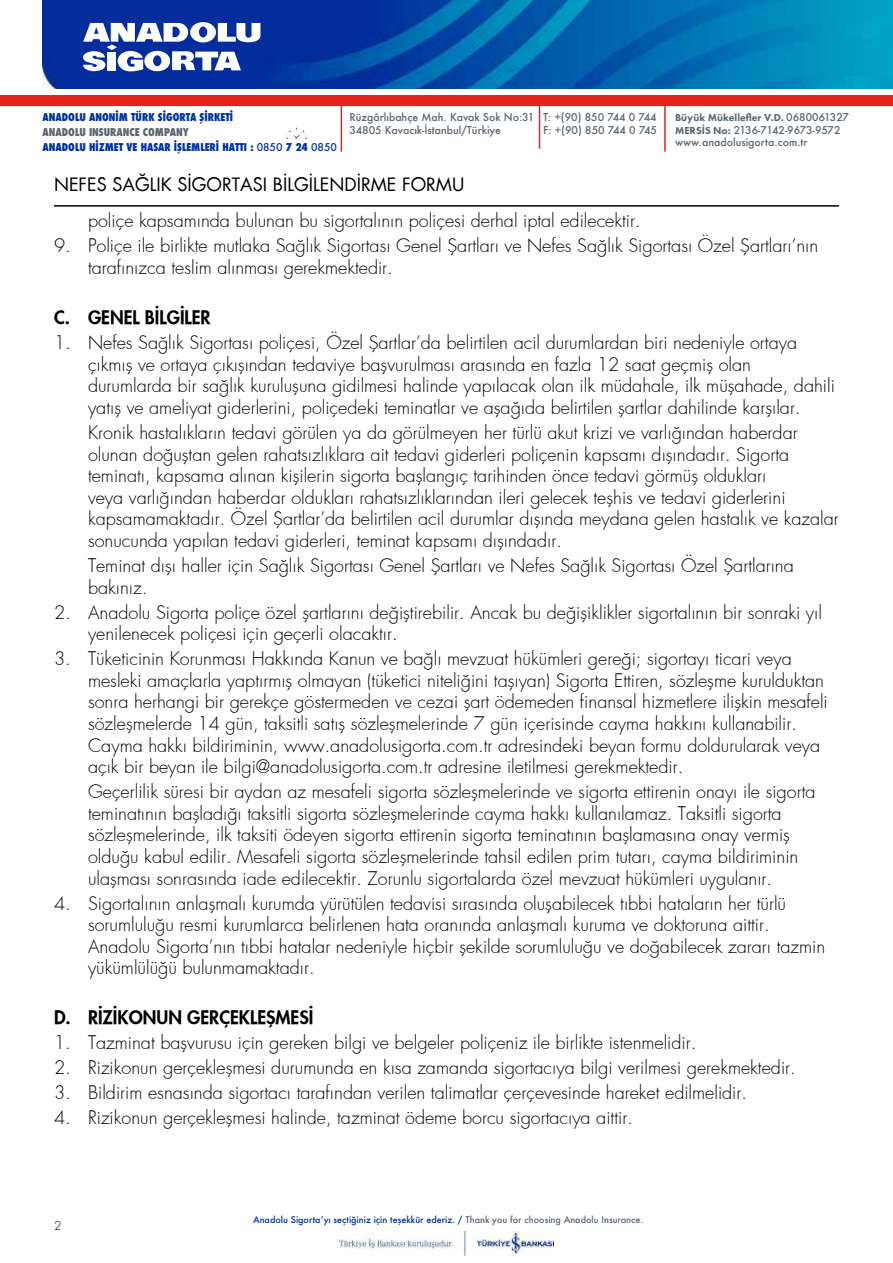
<style>
.page{position:relative;width:893px;height:1263px;background:#fff}
.page>*{position:absolute;margin:0;border:0;box-sizing:border-box;transform-origin:0 0}
.t1{font:300 18px/21.6px "Futura";color:#000}
.t2{font:800 18px "Futura";color:#000}
.t3{font:18px "Futura";color:#000}
.t4{font:300 12px "Futura";color:#000}
.t5{font:500 10.5px/12.6px "Futura";color:#5c6670}
.t6{font:800 condensed 10.5px/14.7px "Futura";color:#0033a0}
.t7{font:800 10.5px "Futura PT";color:#5c6670}
.t8{font:500 9px "Futura";color:#0033a0}
.s1{color:#5c6670}
.s2{font-weight:500;font-stretch:normal}
.s3{font-family:"Futura";font-weight:500}
.s4{font-family:"Futura PT";font-weight:800}
</style>
<div class="page">
<hr style="left:54px;top:205px;width:785px;height:2px;background:#000">
<img style="left:339px;top:1231px;width:215px;height:25px">
<hr style="left:341px;top:101px;width:1px;height:51px;background:#e2231a">
<svg style="left:286px;top:128px;width:21px;height:11px"></svg>
<hr style="left:539px;top:98px;width:1px;height:51px;background:#e2231a">
<hr style="left:664px;top:101px;width:2px;height:51px;background:#e2231a">
<img style="left:43px;top:0;width:850px;height:89px">
<div style="left:0;top:95px;width:893px;height:11px;background:#e2231a"></div>
<svg style="left:83px;top:22px;width:177px;height:49px"></svg>
<p class="t6" style="left:43px;top:110px;width:192px">ANADOLU ANONİM TÜRK SİGORTA ŞİRKETİ</p>
<p class="t6" style="left:43px;top:125px;width:296px"><span class="s1">ANADOLU INSURANCE COMPANY<br></span>ANADOLU HİZMET VE HASAR İŞLEMLERİ HATTI : <span class="s2">0850</span> 7 24 <span class="s2">0850</span></p>
<p class="t5" style="left:350px;top:111px;width:186px">Rüzgârlıbahçe Mah. Kavak Sok No:31<br>34805 Kavacık-İstanbul/Türkiye</p>
<p class="t5" style="left:543px;top:111px;width:116px">T: +(90) 850 744 0 744<br>F: +(90) 850 744 0 745</p>
<p class="t7" style="left:675px;top:111px;width:175px">Büyük Mükellefler V.D. <span class="s3">0680061327</span></p>
<p class="t5" style="left:675px;top:123px;width:167px"><span class="s4">MERSİS No:</span> 2136-7142-9673-9572 www.anadolusigorta.com.tr</p>
<p class="t3" style="left:54px;top:172px;width:412px">NEFES SAĞLIK SİGORTASI BİLGİLENDİRME FORMU</p>
<p class="t1" style="left:88px;top:210px;width:554px">poliçe kapsamında bulunan bu sigortalının poliçesi derhal iptal edilecektir.</p>
<p class="t1" style="left:88px;top:235px;width:732px;text-indent:-34px">9. Poliçe ile birlikte mutlaka Sağlık Sigortası Genel Şartları ve Nefes Sağlık Sigortası Özel Şartları’nın tarafınızca teslim alınması gerekmektedir.</p>
<p class="t2" style="left:54px;top:305px;width:158px">C. GENEL BİLGİLER</p>
<p class="t1" style="left:88px;top:332px;width:748px;text-indent:-34px">1. Nefes Sağlık Sigortası poliçesi, Özel Şartlar’da belirtilen acil durumlardan biri nedeniyle ortaya çıkmış ve ortaya çıkışından tedaviye başvurulması arasında en fazla 12 saat geçmiş olan durumlarda bir sağlık kuruluşuna gidilmesi halinde yapılacak olan ilk müdahale, ilk müşahade, dahili yatış ve ameliyat giderlerini, poliçedeki teminatlar ve aşağıda belirtilen şartlar dahilinde karşılar.</p>
<p class="t1" style="left:88px;top:422px;width:752px">Kronik hastalıkların tedavi görülen ya da görülmeyen her türlü akut krizi ve varlığından haberdar olunan doğuştan gelen rahatsızlıklara ait tedavi giderleri poliçenin kapsamı dışındadır. Sigorta teminatı, kapsama alınan kişilerin sigorta başlangıç tarihinden önce tedavi görmüş oldukları<br>veya varlığından haberdar oldukları rahatsızlıklarından ileri gelecek teşhis ve tedavi giderlerini kapsamamaktadır. Özel Şartlar’da belirtilen acil durumlar dışında meydana gelen hastalık ve kazalar sonucunda yapılan tedavi giderleri, teminat kapsamı dışındadır.</p>
<p class="t1" style="left:88px;top:555px;width:707px">Teminat dışı haller için Sağlık Sigortası Genel Şartları ve Nefes Sağlık Sigortası Özel Şartlarına bakınız.</p>
<p class="t1" style="left:88px;top:601px;width:735px;text-indent:-34px">2. Anadolu Sigorta poliçe özel şartlarını değiştirebilir. Ancak bu değişiklikler sigortalının bir sonraki yıl yenilenecek poliçesi için geçerli olacaktır.</p>
<p class="t1" style="left:88px;top:648px;width:741px;text-indent:-34px">3. Tüketicinin Korunması Hakkında Kanun ve bağlı mevzuat hükümleri gereği; sigortayı ticari veya mesleki amaçlarla yaptırmış olmayan (tüketici niteliğini taşıyan) Sigorta Ettiren, sözleşme kurulduktan sonra herhangi bir gerekçe göstermeden ve cezai şart ödemeden finansal hizmetlere ilişkin mesafeli sözleşmelerde 14 gün, taksitli satış sözleşmelerinde 7 gün içerisinde cayma hakkını kullanabilir.<br>Cayma hakkı bildiriminin, www.anadolusigorta.com.tr adresindeki beyan formu doldurularak veya açık bir beyan ile bilgi@anadolusigorta.com.tr adresine iletilmesi gerekmektedir.</p>
<p class="t1" style="left:88px;top:781px;width:729px">Geçerlilik süresi bir aydan az mesafeli sigorta sözleşmelerinde ve sigorta ettirenin onayı ile sigorta teminatının başladığı taksitli sigorta sözleşmelerinde cayma hakkı kullanılamaz. Taksitli sigorta sözleşmelerinde, ilk taksiti ödeyen sigorta ettirenin sigorta teminatının başlamasına onay vermiş olduğu kabul edilir. Mesafeli sigorta sözleşmelerinde tahsil edilen prim tutarı, cayma bildiriminin ulaşması sonrasında iade edilecektir. Zorunlu sigortalarda özel mevzuat hükümleri uygulanır.</p>
<p class="t1" style="left:88px;top:892px;width:739px;text-indent:-34px">4. Sigortalının anlaşmalı kurumda yürütülen tedavisi sırasında oluşabilecek tıbbi hataların her türlü sorumluluğu resmi kurumlarca belirlenen hata oranında anlaşmalı kuruma ve doktoruna aittir.<br>Anadolu Sigorta’nın tıbbi hatalar nedeniyle hiçbir şekilde sorumluluğu ve doğabilecek zararı tazmin yükümlülüğü bulunmamaktadır.</p>
<p class="t2" style="left:54px;top:1006px;width:261px">D. RİZİKONUN GERÇEKLEŞMESİ</p>
<p class="t1" style="left:54px;top:1032px;width:644px">1. Tazminat başvurusu için gereken bilgi ve belgeler poliçeniz ile birlikte istenmelidir.</p>
<p class="t1" style="left:54px;top:1057px;width:743px">2. Rizikonun gerçekleşmesi durumunda en kısa zamanda sigortacıya bilgi verilmesi gerekmektedir.</p>
<p class="t1" style="left:54px;top:1082px;width:695px">3. Bildirim esnasında sigortacı tarafından verilen talimatlar çerçevesinde hareket edilmelidir.</p>
<p class="t1" style="left:54px;top:1107px;width:580px">4. Rizikonun gerçekleşmesi halinde, tazminat ödeme borcu sigortacıya aittir.</p>
<p class="t4" style="left:54px;top:1217px;width:9px">2</p>
<p class="t8" style="left:253px;top:1213px;width:392px">Anadolu Sigorta’yı seçtiğiniz için teşekkür ederiz. / <span class="s1">Thank you for choosing Anadolu Insurance.</span></p>
</div>
